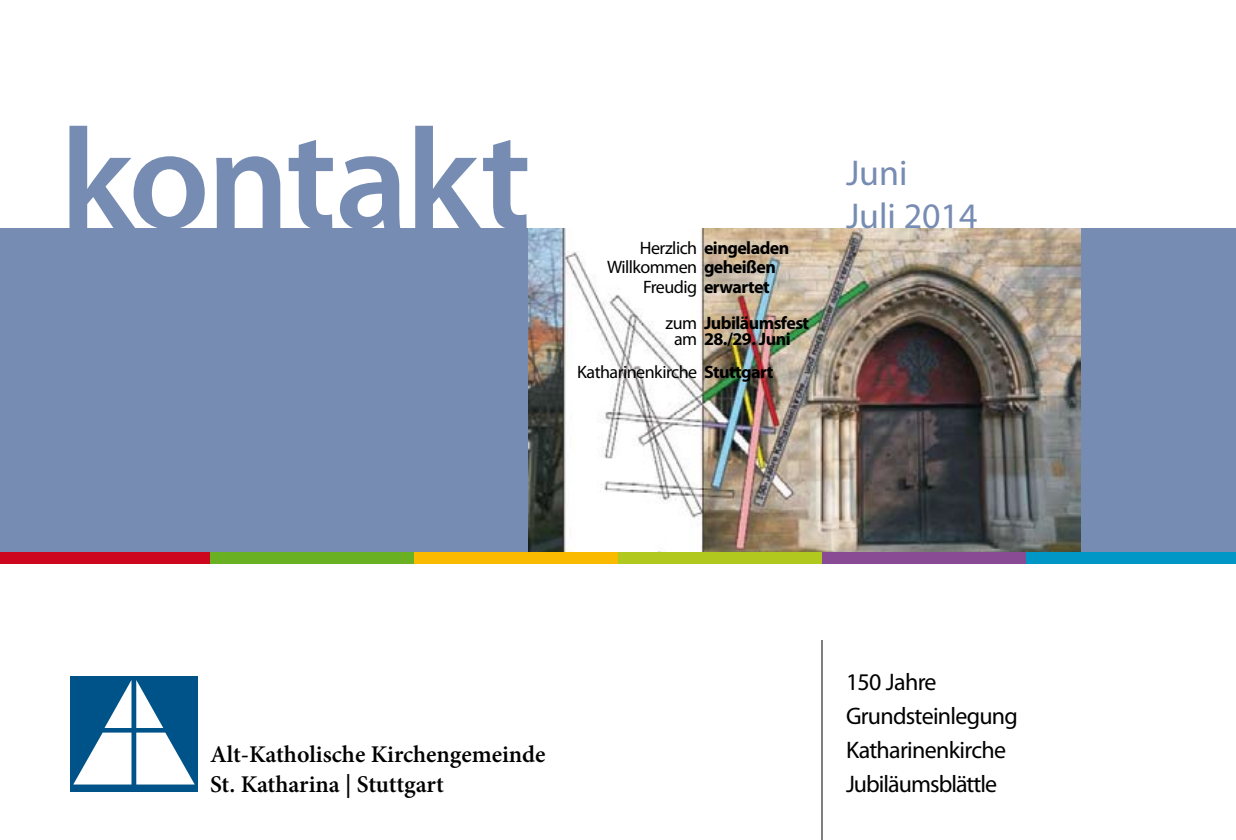
<style>
.page{position:relative;width:1236px;height:840px;background:#fff}
.page>*{position:absolute;margin:0;border:0;box-sizing:border-box;transform-origin:0 0}
.t1{font:600 144px "Myriad Pro";letter-spacing:-.02em;color:#778cb2}
.t2{font:36px/43.2px "Myriad Pro";color:#778cb2}
.t3{font:24px/34px "Myriad Pro";letter-spacing:-.03em;color:#000}
.t4{font:600 24px/30px "Minion Pro";letter-spacing:-.005em;color:#000}
.t5{font:700 18px/16px "Myriad Pro";letter-spacing:-.03em;color:#000;text-align:center}
.t6{font:18px "Myriad Pro";letter-spacing:-.03em;color:#000}
.s1{font-weight:400}
.s2{font-weight:700}
</style>
<div class="page">
<div style="left:0;top:228px;width:1236px;height:332px;background:#778cb2"></div>
<img style="left:528px;top:228px;width:552px;height:324px">
<div style="left:1026px;top:552px;width:210px;height:12px;background:#0097c6"></div>
<div style="left:822px;top:552px;width:204px;height:12px;background:#894b94"></div>
<div style="left:618px;top:552px;width:204px;height:12px;background:#b1c91f"></div>
<div style="left:414px;top:552px;width:204px;height:12px;background:#faba00"></div>
<div style="left:210px;top:552px;width:204px;height:12px;background:#6ab023"></div>
<div style="left:0;top:552px;width:210px;height:12px;background:#cd071e"></div>
<hr style="left:822px;top:640px;width:1px;height:200px;background:#000">
<div style="left:70px;top:676px;width:128px;height:116px;background:#005388"></div>
<svg style="left:73px;top:680px;width:122px;height:105px"></svg>
<h1 class="t1" style="left:60px;top:88px;width:473px">kontakt</h1>
<p class="t5" style="left:640px;top:239px;width:151px"><span class="s1">Herzlich</span> eingeladen</p>
<p class="t6" style="left:607px;top:256px;width:171px">Willkommen <span class="s2">geheißen</span></p>
<p class="t5" style="left:643px;top:279px;width:128px"><span class="s1">Freudig</span> erwartet</p>
<p class="t5" style="left:666px;top:315px;width:145px"><span class="s1">zum</span> Jubiläumsfest <span class="s1">am</span> 28./29. Juni</p>
<p class="t6" style="left:577px;top:360px;width:198px">Katharinenkirche <span class="s2">Stuttgart</span></p>
<h2 class="t2" style="left:846px;top:151px;width:133px">Juni<br>Juli 2014</h2>
<h3 class="t4" style="left:210px;top:739px;width:337px">Alt-Katholische Kirchengemeinde<br>St. Katharina | Stuttgart</h3>
<h3 class="t3" style="left:846px;top:665px;width:173px">150 Jahre<br>Grundsteinlegung<br>Katharinenkirche<br>Jubiläumsblättle</h3>
</div>
